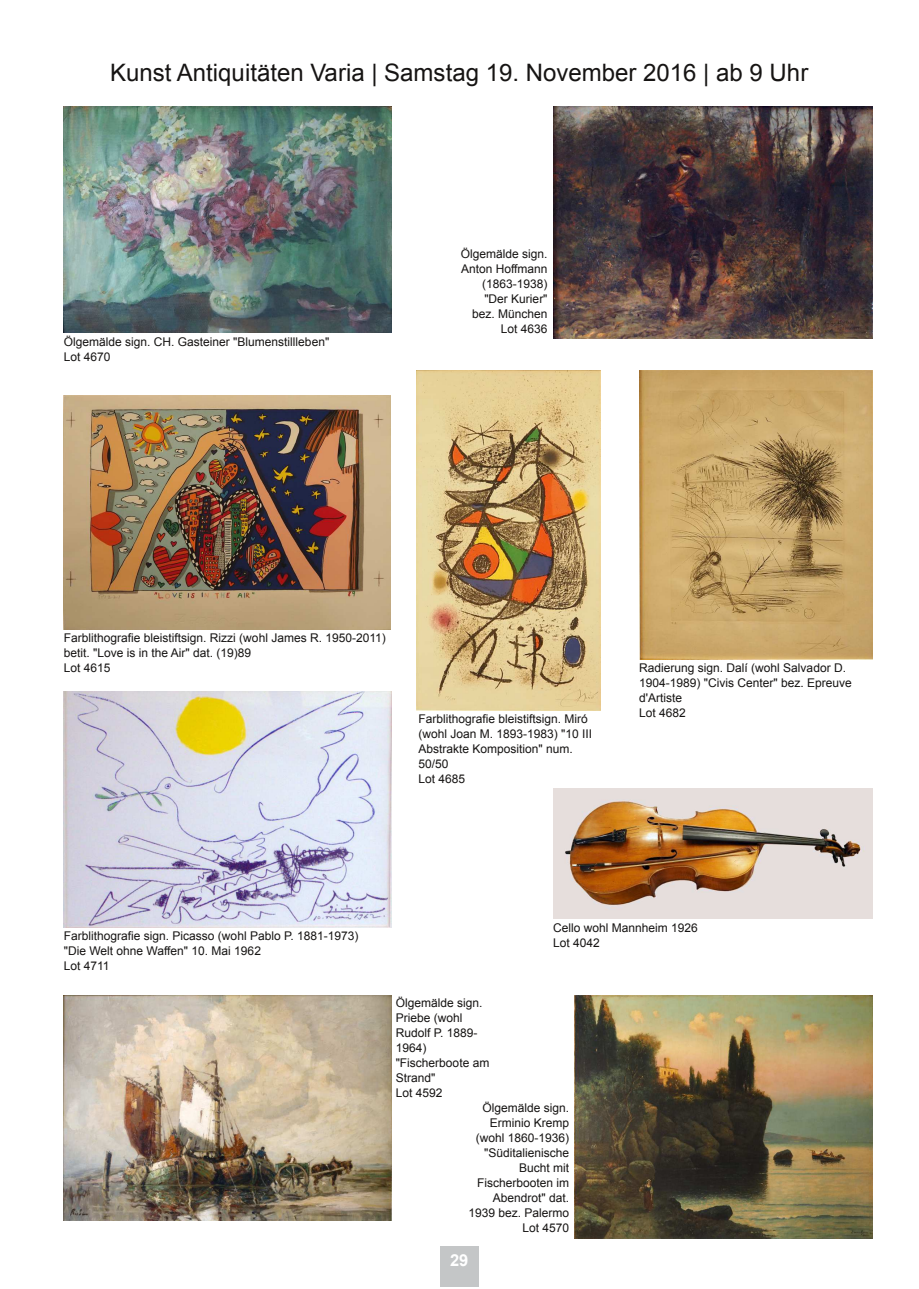
<style>
.page{position:relative;width:919px;height:1289px;background:#fff}
.page>*{position:absolute;margin:0;border:0;box-sizing:border-box;transform-origin:0 0}
.t1{font:24px "Arial";color:#161413}
.t2{font:700 16.5px "Arial";color:#fff}
.t3{font:12px/15px "Arial";color:#161413}
</style>
<div class="page">
<div style="left:440px;top:1246px;width:38px;height:41px;background:#c4c6c7"></div>
<img style="left:553px;top:106px;width:319px;height:232px">
<img style="left:64px;top:995px;width:327px;height:225px">
<img style="left:63px;top:395px;width:328px;height:234px">
<img style="left:64px;top:106px;width:327px;height:226px">
<img style="left:574px;top:995px;width:298px;height:243px">
<img style="left:64px;top:691px;width:327px;height:236px">
<img style="left:417px;top:370px;width:183px;height:340px">
<img style="left:639px;top:370px;width:233px;height:289px">
<img style="left:553px;top:788px;width:319px;height:130px">
<h1 class="t1" style="left:110px;top:64px;width:699px">Kunst Antiquitäten Varia | Samstag 19. November 2016 | ab 9 Uhr</h1>
<p class="t3" style="left:64px;top:336px;width:267px">Ölgemälde sign. CH. Gasteiner "Blumenstillleben"<br>Lot 4670</p>
<p class="t3" style="left:461px;top:248px;width:88px;text-align:right">Ölgemälde sign.<br>Anton Hoffmann (1863-1938) "Der Kurier" bez. München<br>Lot 4636</p>
<p class="t3" style="left:64px;top:631px;width:323px">Farblithografie bleistiftsign. Rizzi (wohl James R. 1950-2011) betit. "Love is in the Air" dat. (19)89<br>Lot 4615</p>
<p class="t3" style="left:418px;top:712px;width:175px">Farblithografie bleistiftsign. Miró (wohl Joan M. 1893-1983) "10 III<br>Abstrakte Komposition" num.<br>50/50<br>Lot 4685</p>
<p class="t3" style="left:639px;top:661px;width:214px">Radierung sign. Dalí (wohl Salvador D.<br>1904-1989) "Civis Center" bez. Epreuve d'Artiste<br>Lot 4682</p>
<p class="t3" style="left:64px;top:929px;width:296px">Farblithografie sign. Picasso (wohl Pablo P. 1881-1973) "Die Welt ohne Waffen" 10. Mai 1962<br>Lot 4711</p>
<p class="t3" style="left:553px;top:921px;width:146px">Cello wohl Mannheim 1926<br>Lot 4042</p>
<p class="t3" style="left:395px;top:996px;width:95px">Ölgemälde sign.<br>Priebe (wohl<br>Rudolf P. 1889-<br>1964) "Fischerboote am<br>Strand"<br>Lot 4592</p>
<p class="t3" style="left:468px;top:1101px;width:102px;text-align:right">Ölgemälde sign.<br>Erminio Kremp (wohl 1860-1936) "Süditalienische<br>Bucht mit<br>Fischerbooten im<br>Abendrot" dat.<br>1939 bez. Palermo<br>Lot 4570</p>
<h2 class="t2" style="left:450px;top:1253px;width:20px">29</h2>
</div>
